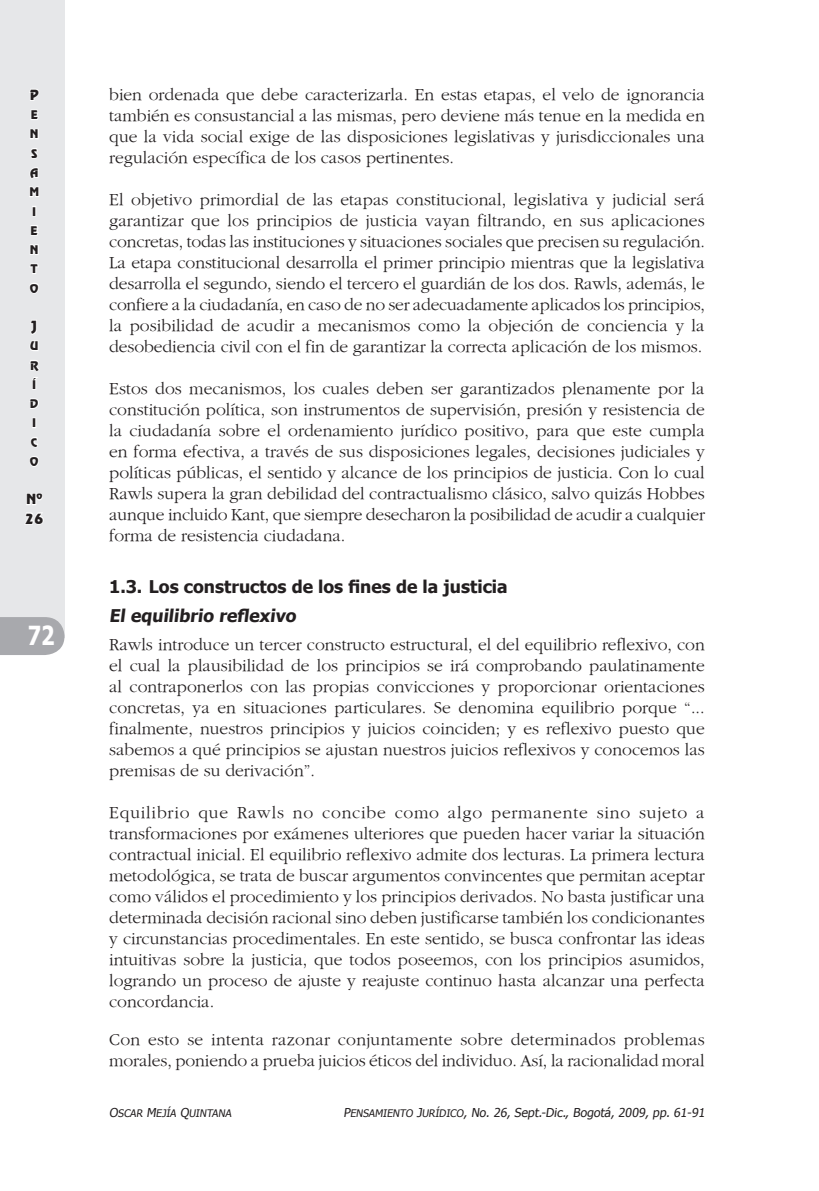
<style>
.page{position:relative;width:819px;height:1191px;background:#fff}
.page>*{position:absolute;margin:0;border:0;box-sizing:border-box;transform-origin:0 0}
.t1{font:700 26.25px "Tahoma";color:#fff;scale:.8 1}
.t2{font:17.5px/21px "Gourmand";color:#231f20;text-align:justify}
.t3{font:700 17.5px/28.5px "Tahoma";color:#231f20}
.t4{font:14px/19.2px "Revue BT Regular SC850";color:#231f20}
.t5{font:12.25px "Tahoma";color:#231f20}
.t6{font:11.9px/19.2px "Revue BT Regular SC850";color:#231f20}
.t7{font:10.33px "Tahoma SC850";color:#231f20}
.s1{font-size:12.25px}
.s2{font-family:"Tahoma SC850"}
.s3{font-family:"Tahoma SC850";font-size:10.33px}
</style>
<div class="page">
<div style="left:0;top:0;width:64px;height:637px;background:#e6e7e9"></div>
<div style="left:0;top:617px;width:64px;height:38px;background:#a8a9ad"></div>
<svg style="left:29px;top:89px;width:10px;height:12px"></svg>
<svg style="left:31px;top:109px;width:8px;height:11px"></svg>
<svg style="left:30px;top:129px;width:9px;height:10px"></svg>
<svg style="left:30px;top:148px;width:8px;height:11px"></svg>
<svg style="left:29px;top:167px;width:10px;height:30px"></svg>
<div style="left:32px;top:206px;width:4px;height:10px;border:2px solid #fff"></div>
<svg style="left:30px;top:225px;width:9px;height:11px"></svg>
<svg style="left:30px;top:244px;width:9px;height:11px"></svg>
<svg style="left:30px;top:264px;width:9px;height:10px"></svg>
<svg style="left:29px;top:283px;width:10px;height:11px"></svg>
<svg style="left:29px;top:320px;width:10px;height:31px"></svg>
<svg style="left:30px;top:360px;width:10px;height:30px"></svg>
<svg style="left:29px;top:398px;width:10px;height:11px"></svg>
<div style="left:32px;top:417px;width:4px;height:11px;border:2px solid #fff"></div>
<svg style="left:30px;top:437px;width:8px;height:11px"></svg>
<svg style="left:29px;top:456px;width:10px;height:11px"></svg>
<svg style="left:25px;top:493px;width:19px;height:32px"></svg>
<p class="t4" style="left:30px;top:85px;width:11px">P</p>
<p class="t6" style="left:29px;top:105px;width:11px">E<br>N<br>S<br>A<br>M<br>I<br>E<br>N<br>T<br>O</p>
<p class="t4" style="left:31px;top:316px;width:7px">J</p>
<p class="t6" style="left:30px;top:336px;width:10px">U<br>R<br>Í<br>D<br>I<br>C<br>O</p>
<p class="t4" style="left:25px;top:489px;width:20px">Nº<br>26</p>
<h1 class="t1" style="left:28px;top:617px;width:35px">72</h1>
<p class="t2" style="left:109px;top:84px;width:597px">bien ordenada que debe caracterizarla. En estas etapas, el velo de ignorancia también es consustancial a las mismas, pero deviene más tenue en la medida en que la vida social exige de las disposiciones legislativas y jurisdiccionales una regulación específica de los casos pertinentes.</p>
<p class="t2" style="left:109px;top:189px;width:597px">El objetivo primordial de las etapas constitucional, legislativa y judicial será garantizar que los principios de justicia vayan filtrando, en sus aplicaciones concretas, todas las instituciones y situaciones sociales que precisen su regulación.<br>La etapa constitucional desarrolla el primer principio mientras que la legislativa desarrolla el segundo, siendo el tercero el guardián de los dos. Rawls, además, le confiere a la ciudadanía, en caso de no ser adecuadamente aplicados los principios, la posibilidad de acudir a mecanismos como la objeción de conciencia y la desobediencia civil con el fin de garantizar la correcta aplicación de los mismos.</p>
<p class="t2" style="left:109px;top:378px;width:597px">Estos dos mecanismos, los cuales deben ser garantizados plenamente por la constitución política, son instrumentos de supervisión, presión y resistencia de la ciudadanía sobre el ordenamiento jurídico positivo, para que este cumpla en forma efectiva, a través de sus disposiciones legales, decisiones judiciales y políticas públicas, el sentido y alcance de los principios de justicia. Con lo cual Rawls supera la gran debilidad del contractualismo clásico, salvo quizás Hobbes aunque incluido Kant, que siempre desecharon la posibilidad de acudir a cualquier forma de resistencia ciudadana.</p>
<p class="t3" style="left:109px;top:571px;width:400px">1.3. Los constructos de los fines de la justicia<br>El equilibrio reflexivo</p>
<p class="t2" style="left:109px;top:634px;width:597px">Rawls introduce un tercer constructo estructural, el del equilibrio reflexivo, con el cual la plausibilidad de los principios se irá comprobando paulatinamente al contraponerlos con las propias convicciones y proporcionar orientaciones concretas, ya en situaciones particulares. Se denomina equilibrio porque “... finalmente, nuestros principios y juicios coinciden; y es reflexivo puesto que sabemos a qué principios se ajustan nuestros juicios reflexivos y conocemos las premisas de su derivación”.</p>
<p class="t2" style="left:109px;top:802px;width:597px">Equilibrio que Rawls no concibe como algo permanente sino sujeto a transformaciones por exámenes ulteriores que pueden hacer variar la situación contractual inicial. El equilibrio reflexivo admite dos lecturas. La primera lectura metodológica, se trata de buscar argumentos convincentes que permitan aceptar como válidos el procedimiento y los principios derivados. No basta justificar una determinada decisión racional sino deben justificarse también los condicionantes y circunstancias procedimentales. En este sentido, se busca confrontar las ideas intuitivas sobre la justicia, que todos poseemos, con los principios asumidos, logrando un proceso de ajuste y reajuste continuo hasta alcanzar una perfecta concordancia.</p>
<p class="t2" style="left:109px;top:1029px;width:597px">Con esto se intenta razonar conjuntamente sobre determinados problemas morales, poniendo a prueba juicios éticos del individuo. Así, la racionalidad moral</p>
<p class="t7" style="left:109px;top:1105px;width:125px"><span class="s1">O</span>SCAR <span class="s1">M</span>EJÍA <span class="s1">Q</span>UINTANA</p>
<p class="t5" style="left:343px;top:1103px;width:365px"><span class="s2">P</span><span class="s3">ENSAM IENTO</span> <span class="s2">J</span><span class="s3">URÍDICO</span><span class="s2">,</span> No. 26, Sept.-Dic., Bogotá, 2009, pp. 61-91</p>
</div>
